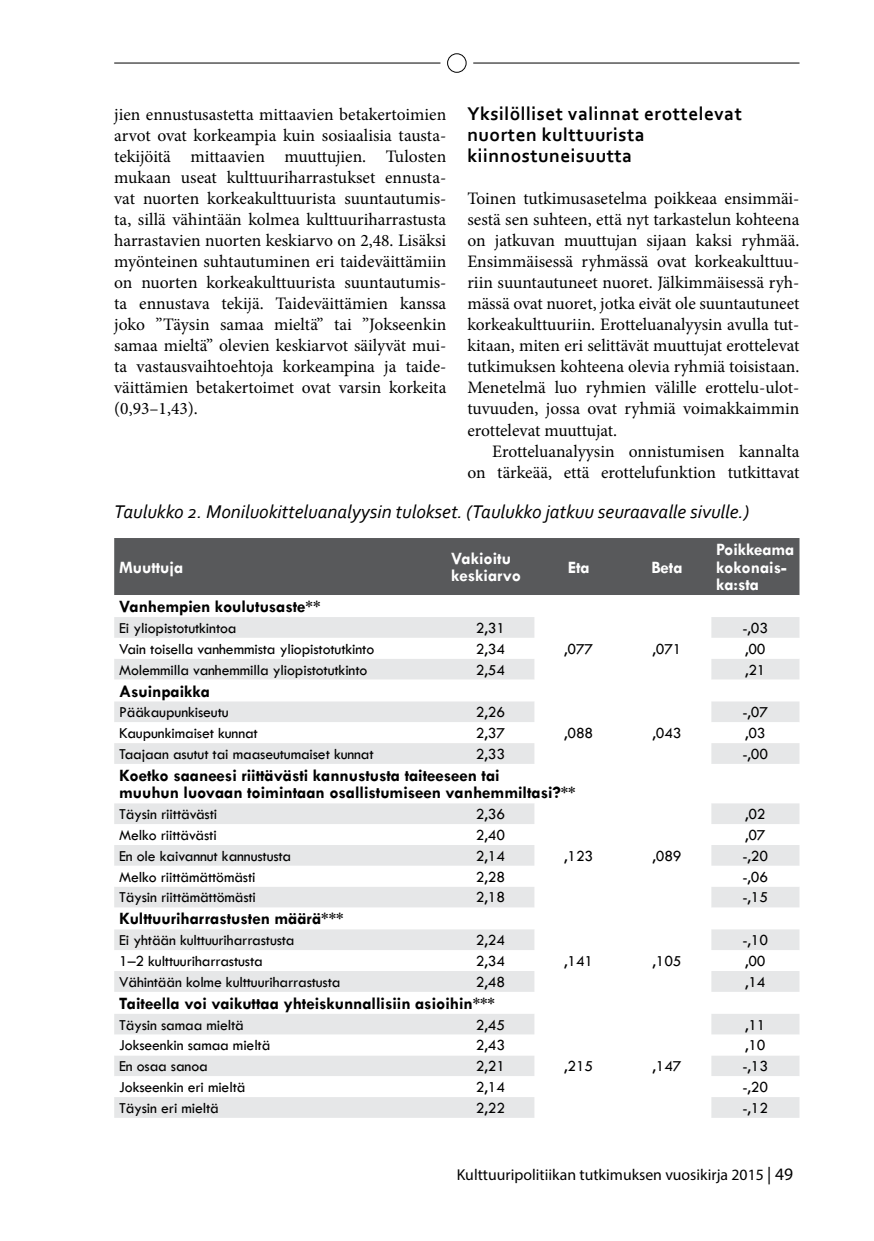
<style>
.page{position:relative;width:874px;height:1241px;background:#fff}
.page>*{position:absolute;margin:0;border:0;box-sizing:border-box;transform-origin:0 0}
.t1{font:italic 19.25px "Corbel";color:#000}
.t2{font:700 19.25px/21px "Corbel";letter-spacing:.025em;color:#000}
.t3{font:17.5px/21px "Minion Pro";color:#000;text-align:justify}
.t4{font:700 17.5px/17.5px "Tw Cen";letter-spacing:-.005em;color:#000}
.t5{font:700 17.5px/17.5px "Tw Cen";letter-spacing:-.005em;color:#fff}
.t6{font:15.75px "Tw Cen";letter-spacing:-.01em;color:#000}
.t7{font:15.75px "Myriad Pro";color:#000}
.s1{font-size:17.5px}
</style>
<div class="page">
<hr style="left:114px;top:63px;width:326px;height:1px;background:#000">
<div style="left:447px;top:53px;width:19px;height:20px;border:1px solid #000;border-radius:50%"></div>
<hr style="left:473px;top:63px;width:326px;height:1px;background:#000">
<div style="left:114px;top:538px;width:685px;height:57px;background:#58595b"></div>
<svg style="left:114px;top:617px;width:685px;height:500px"></svg>
<p class="t3" style="left:114px;top:104px;width:333px">jien ennustusastetta mittaavien betakertoimien arvot ovat korkeampia kuin sosiaalisia tausta&shy;tekijöitä mittaavien muuttujien. Tulosten mukaan useat kulttuuriharrastukset ennusta&shy;vat nuorten korkeakulttuurista suuntautumis&shy;ta, sillä vähintään kolmea kulttuuriharrastusta harrastavien nuorten keskiarvo on 2,48. Lisäksi myönteinen suhtautuminen eri taideväittämiin on nuorten korkeakulttuurista suuntautumis&shy;ta ennustava tekijä. Taideväittämien kanssa joko ”Täysin samaa mieltä” tai ”Jokseenkin samaa mieltä” olevien keskiarvot säilyvät mui&shy;ta vastausvaihtoehtoja korkeampina ja taide&shy;väittämien betakertoimet ovat varsin korkeita (0,93–1,43).</p>
<p class="t2" style="left:467px;top:103px;width:276px">Yksilölliset valinnat erottelevat nuorten kulttuurista kiinnostuneisuutta</p>
<p class="t3" style="left:467px;top:188px;width:333px">Toinen tutkimusasetelma poikkeaa ensimmäi&shy;sestä sen suhteen, että nyt tarkastelun kohteena on jatkuvan muuttujan sijaan kaksi ryhmää.<br>Ensimmäisessä ryhmässä ovat korkeakulttuu&shy;riin suuntautuneet nuoret. Jälkimmäisessä ryh&shy;mässä ovat nuoret, jotka eivät ole suuntautuneet korkeakulttuuriin. Erotteluanalyysin avulla tut&shy;kitaan, miten eri selittävät muuttujat erottelevat tutkimuksen kohteena olevia ryhmiä toisistaan.<br>Menetelmä luo ryhmien välille erottelu-ulot&shy;tuvuuden, jossa ovat ryhmiä voimakkaimmin erottelevat muuttujat.</p>
<p class="t3" style="left:467px;top:440px;width:333px;text-align:right">Erotteluanalyysin onnistumisen kannalta<br>on tärkeää, että erottelufunktion tutkittavat</p>
<p class="t1" style="left:114px;top:499px;width:636px">Taulukko 2. Moniluokitteluanalyysin tulokset. (Taulukko jatkuu seuraavalle sivulle.)</p>
<p class="t5" style="left:119px;top:557px;width:66px">Muuttuja</p>
<p class="t5" style="left:451px;top:549px;width:71px">Vakioitu keskiarvo</p>
<p class="t5" style="left:567px;top:557px;width:23px">Eta</p>
<p class="t5" style="left:651px;top:557px;width:33px">Beta</p>
<p class="t4" style="left:119px;top:597px;width:203px">Vanhempien koulutusaste**</p>
<p class="t6" style="left:119px;top:618px;width:119px">Ei yliopistotutkintoa</p>
<p class="t6" style="left:475px;top:618px;width:31px">2,31</p>
<p class="t5" style="left:715px;top:540px;width:80px">Poikkeama kokonais&shy;ka:sta</p>
<p class="t6" style="left:742px;top:618px;width:27px">-,03</p>
<p class="t6" style="left:119px;top:639px;width:256px">Vain toisella vanhemmista yliopistotutkinto</p>
<p class="t6" style="left:475px;top:639px;width:31px">2,34</p>
<p class="t6" style="left:744px;top:639px;width:22px">,00</p>
<p class="t6" style="left:119px;top:660px;width:249px">Molemmilla vanhemmilla yliopistotutkinto</p>
<p class="t6" style="left:475px;top:660px;width:31px">2,54</p>
<p class="t6" style="left:744px;top:660px;width:22px">,21</p>
<p class="t4" style="left:119px;top:681px;width:92px">Asuinpaikka</p>
<p class="t6" style="left:119px;top:702px;width:111px">Pääkaupunkiseutu</p>
<p class="t6" style="left:475px;top:702px;width:31px">2,26</p>
<p class="t6" style="left:564px;top:723px;width:31px">,088</p>
<p class="t6" style="left:652px;top:723px;width:31px">,043</p>
<p class="t6" style="left:564px;top:639px;width:31px">,077</p>
<p class="t6" style="left:652px;top:639px;width:31px">,071</p>
<p class="t6" style="left:742px;top:702px;width:27px">-,07</p>
<p class="t6" style="left:119px;top:723px;width:140px">Kaupunkimaiset kunnat</p>
<p class="t6" style="left:475px;top:723px;width:31px">2,37</p>
<p class="t6" style="left:744px;top:723px;width:22px">,03</p>
<p class="t6" style="left:119px;top:744px;width:256px">Taajaan asutut tai maaseutumaiset kunnat</p>
<p class="t6" style="left:475px;top:744px;width:31px">2,33</p>
<p class="t6" style="left:742px;top:744px;width:27px">-,00</p>
<p class="t4" style="left:119px;top:766px;width:458px">Koetko saaneesi riittävästi kannustusta taiteeseen tai<br>muuhun luovaan toimintaan osallistumiseen vanhemmiltasi?**</p>
<p class="t6" style="left:119px;top:804px;width:100px">Täysin riittävästi</p>
<p class="t6" style="left:475px;top:804px;width:31px">2,36</p>
<p class="t6" style="left:564px;top:846px;width:31px">,123</p>
<p class="t6" style="left:652px;top:846px;width:31px">,089</p>
<p class="t6" style="left:744px;top:804px;width:22px">,02</p>
<p class="t6" style="left:119px;top:825px;width:99px">Melko riittävästi</p>
<p class="t6" style="left:475px;top:825px;width:31px">2,40</p>
<p class="t6" style="left:744px;top:825px;width:22px">,07</p>
<p class="t6" style="left:119px;top:846px;width:173px">En ole kaivannut kannustusta</p>
<p class="t6" style="left:475px;top:846px;width:31px">2,14</p>
<p class="t6" style="left:742px;top:846px;width:27px">-,20</p>
<p class="t6" style="left:119px;top:867px;width:138px">Melko riittämättömästi</p>
<p class="t6" style="left:475px;top:867px;width:31px">2,28</p>
<p class="t6" style="left:742px;top:867px;width:27px">-,06</p>
<p class="t6" style="left:119px;top:887px;width:138px">Täysin riittämättömästi</p>
<p class="t6" style="left:475px;top:887px;width:31px">2,18</p>
<p class="t6" style="left:742px;top:887px;width:27px">-,15</p>
<p class="t4" style="left:119px;top:909px;width:226px">Kulttuuriharrastusten määrä***</p>
<p class="t6" style="left:119px;top:930px;width:177px">Ei yhtään kulttuuriharrastusta</p>
<p class="t6" style="left:475px;top:930px;width:31px">2,24</p>
<p class="t6" style="left:564px;top:951px;width:31px">,141</p>
<p class="t6" style="left:652px;top:951px;width:31px">,105</p>
<p class="t6" style="left:742px;top:930px;width:27px">-,10</p>
<p class="t6" style="left:119px;top:951px;width:145px">1–2 kulttuuriharrastusta</p>
<p class="t6" style="left:475px;top:951px;width:31px">2,34</p>
<p class="t6" style="left:744px;top:951px;width:22px">,00</p>
<p class="t6" style="left:119px;top:972px;width:223px">Vähintään kolme kulttuuriharrastusta</p>
<p class="t6" style="left:475px;top:972px;width:31px">2,48</p>
<p class="t6" style="left:744px;top:972px;width:22px">,14</p>
<p class="t4" style="left:119px;top:993px;width:377px">Taiteella voi vaikuttaa yhteiskunnallisiin asioihin***</p>
<p class="t6" style="left:119px;top:1015px;width:126px">Täysin samaa mieltä</p>
<p class="t6" style="left:475px;top:1015px;width:31px">2,45</p>
<p class="t6" style="left:564px;top:1056px;width:31px">,215</p>
<p class="t6" style="left:652px;top:1056px;width:31px">,147</p>
<p class="t6" style="left:744px;top:1015px;width:22px">,11</p>
<p class="t6" style="left:119px;top:1035px;width:153px">Jokseenkin samaa mieltä</p>
<p class="t6" style="left:475px;top:1035px;width:31px">2,43</p>
<p class="t6" style="left:744px;top:1035px;width:22px">,10</p>
<p class="t6" style="left:119px;top:1056px;width:90px">En osaa sanoa</p>
<p class="t6" style="left:475px;top:1056px;width:31px">2,21</p>
<p class="t6" style="left:742px;top:1056px;width:27px">-,13</p>
<p class="t6" style="left:119px;top:1077px;width:128px">Jokseenkin eri mieltä</p>
<p class="t6" style="left:475px;top:1077px;width:31px">2,14</p>
<p class="t6" style="left:742px;top:1077px;width:27px">-,20</p>
<p class="t6" style="left:119px;top:1098px;width:101px">Täysin eri mieltä</p>
<p class="t6" style="left:475px;top:1098px;width:31px">2,22</p>
<p class="t6" style="left:742px;top:1098px;width:27px">-,12</p>
<p class="t7" style="left:456px;top:1164px;width:337px">Kulttuuripolitiikan tutkimuksen vuosikirja 2015 <span class="s1">| 49</span></p>
</div>
